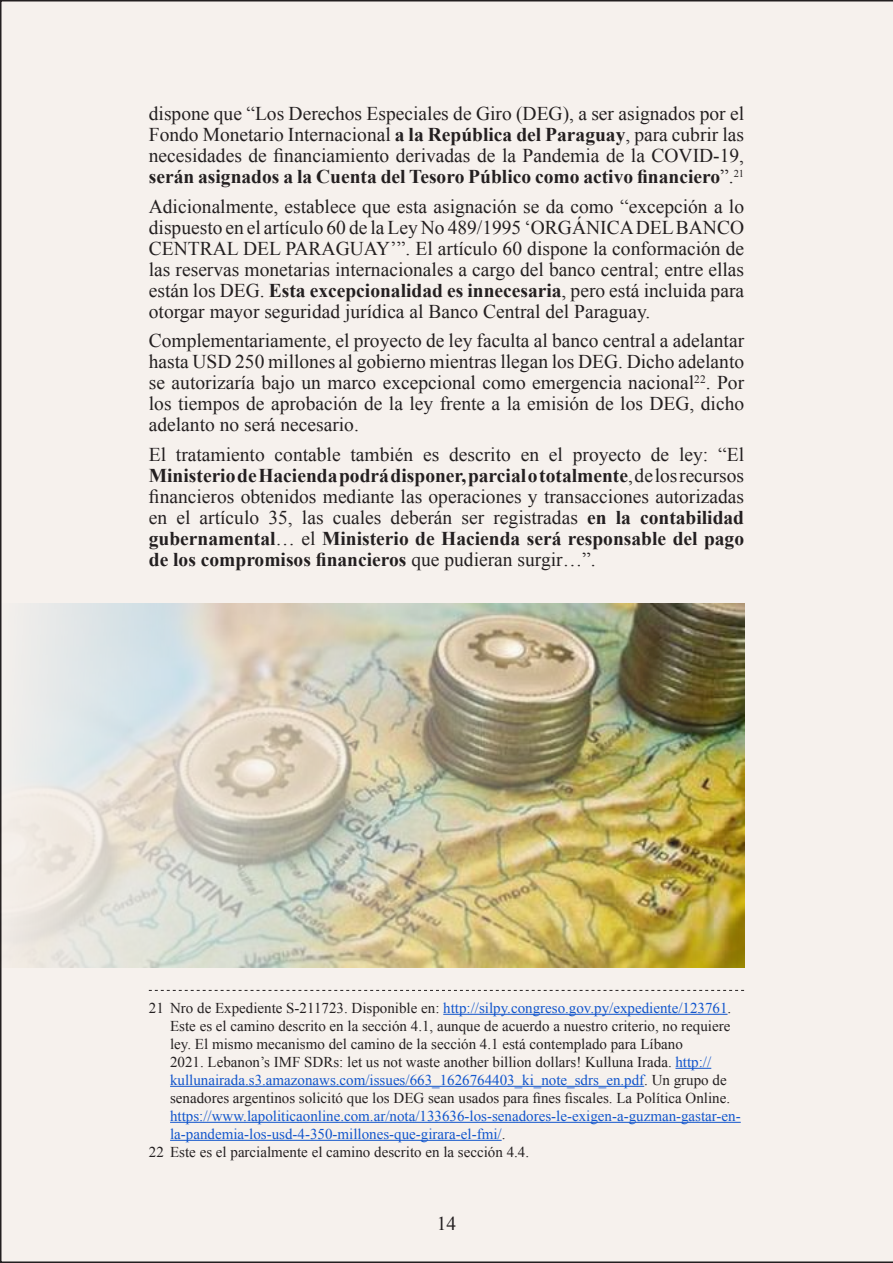
<style>
.page{position:relative;width:893px;height:1263px;background:#f6f1ed}
.page>*{position:absolute;margin:0;border:0;box-sizing:border-box;transform-origin:0 0}
.t1{font:19.5px/21px "Times New Roman";color:#231f20;text-align:justify}
.t2{font:15px/18px "Times New Roman";color:#231f20}
.t3{font:15px "Times New Roman";color:#15c}
.s1{font-weight:700}
.s2{color:#15c}
.s3{color:#231f20}
</style>
<div class="page">
<svg style="left:149px;top:990px;width:595px;height:1px"></svg>
<hr style="left:443px;top:1014px;width:284px;height:1px;background:#15c">
<hr style="left:675px;top:1068px;width:36px;height:1px;background:#15c">
<hr style="left:170px;top:1086px;width:474px;height:1px;background:#15c">
<hr style="left:170px;top:1122px;width:571px;height:1px;background:#15c">
<hr style="left:170px;top:1140px;width:332px;height:1px;background:#15c">
<img style="left:0;top:604px;width:744px;height:364px">
<p class="t1" style="left:149px;top:102px;width:597px">dispone que “Los Derechos Especiales de Giro (DEG), a ser asignados por el Fondo Monetario Internacional <span class="s1">a la República del Paraguay</span>, para cubrir las necesidades de financiamiento derivadas de la Pandemia de la COVID-19, <span class="s1">serán asignados a la Cuenta del Tesoro Público como activo financiero</span>”.<sup>21</sup></p>
<p class="t1" style="left:149px;top:195px;width:597px">Adicionalmente, establece que esta asignación se da como “excepción a lo dispuesto en el artículo 60 de la Ley No 489/1995 ‘ORGÁNICA DEL BANCO CENTRAL DEL PARAGUAY’”. El artículo 60 dispone la conformación de las reservas monetarias internacionales a cargo del banco central; entre ellas están los DEG. <span class="s1">Esta excepcionalidad es innecesaria</span>, pero está incluida para otorgar mayor seguridad jurídica al Banco Central del Paraguay.</p>
<p class="t1" style="left:149px;top:330px;width:597px">Complementariamente, el proyecto de ley faculta al banco central a adelantar hasta USD 250 millones al gobierno mientras llegan los DEG. Dicho adelanto se autorizaría bajo un marco excepcional como emergencia nacional<sup>22</sup>. Por los tiempos de aprobación de la ley frente a la emisión de los DEG, dicho adelanto no será necesario.</p>
<p class="t1" style="left:149px;top:443px;width:597px">El tratamiento contable también es descrito en el proyecto de ley: “El <span class="s1">Ministerio de Hacienda podrá disponer, parcial o totalmente</span>, de los recursos financieros obtenidos mediante las operaciones y transacciones autorizadas en el artículo 35, las cuales deberán ser registradas <span class="s1">en la contabilidad gubernamental</span>… el <span class="s1">Ministerio de Hacienda será responsable del pago de los compromisos financieros</span> que pudieran surgir…”.</p>
<p class="t2" style="left:170px;top:998px;width:563px;text-indent:-21px">21 Nro de Expediente S-211723. Disponible en: <span class="s2">http://silpy.congreso.gov.py/expediente/123761</span>.<br>Este es el camino descrito en la sección 4.1, aunque de acuerdo a nuestro criterio, no requiere ley. El mismo mecanismo del camino de la sección 4.1 está contemplado para Líbano<br>2021. Lebanon’s IMF SDRs: let us not waste another billion dollars! Kulluna Irada. <span class="s2">http:// kullunairada.s3.amazonaws.com/issues/663_1626764403_ki_note_sdrs_en.pdf</span>. Un grupo de senadores argentinos solicitó que los DEG sean usados para fines fiscales. La Política Online.</p>
<p class="t3" style="left:170px;top:1105px;width:572px">https://www.lapoliticaonline.com.ar/nota/133636-los-senadores-le-exigen-a-guzman-gastar-en-</p>
<p class="t3" style="left:170px;top:1123px;width:337px">la-pandemia-los-usd-4-350-millones-que-girara-el-fmi/<span class="s3">.</span></p>
<p class="t2" style="left:149px;top:1142px;width:382px">22 Este es el parcialmente el camino descrito en la sección 4.4.</p>
<p class="t1" style="left:437px;top:1212px;width:21px">14</p>
</div>
